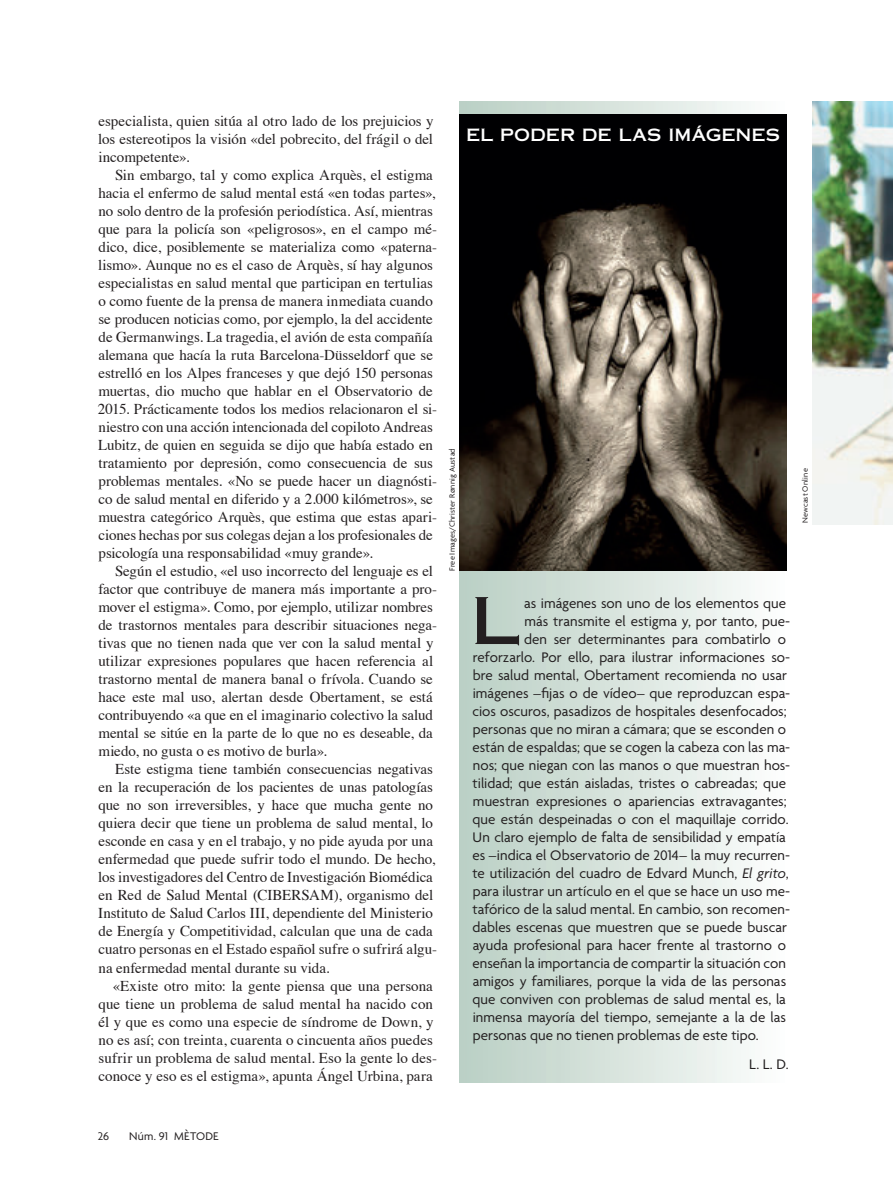
<style>
.page{position:relative;width:893px;height:1191px;background:#fff}
.page>*{position:absolute;margin:0;border:0;box-sizing:border-box;transform-origin:0 0}
.t1{font:64.5px "Copperplate Thirty One AB";color:#231f20}
._02_SUBTITUL{font:16.95px "Copperplate Thirty One AB";letter-spacing:-.005em;color:#fff}
.t2{font:15px/18px "Times";letter-spacing:-.005em;color:#231f20}
.t3{font:15px "Agenda";color:#231f20}
.AUTOR_RESEÑA{font:15px "Agenda";color:#231f20}
.t4{font:12px "Agenda";letter-spacing:.02em;color:#231f20}
._15_CREDITOS_FOTOGRA{font:8.25px "Agenda";letter-spacing:.02em;color:#231f20}
.s1{font-style:italic}
</style>
<div class="page">
<img style="left:812px;top:102px;width:81px;height:422px">
<div style="left:459px;top:102px;width:327px;height:980px;background:linear-gradient(to right,#b8cdc2,#fbfcfc)"></div>
<img style="left:459px;top:115px;width:327px;height:456px">
<p class="t2" style="left:98px;top:111px;width:337px;text-align:justify">especialista, quien sitúa al otro lado de los prejuicios y los estereotipos la visión «del pobrecito, del frágil o del incompetente».</p>
<p class="t2" style="left:98px;top:165px;width:341px;text-indent:17px">Sin embargo, tal y como explica Arquès, el estigma hacia el enfermo de salud mental está «en todas partes», no solo dentro de la profesión periodística. Así, mientras que para la policía son «peligrosos», en el campo mé&shy;dico, dice, posiblemente se materializa como «paterna&shy;lismo». Aunque no es el caso de Arquès, sí hay algunos especialistas en salud mental que participan en tertulias o como fuente de la prensa de manera inmediata cuando se producen noticias como, por ejemplo, la del accidente de Germanwings. La tragedia, el avión de esta compañía alemana que hacía la ruta Barcelona-Düsseldorf que se estrelló en los Alpes franceses y que dejó 150 personas muertas, dio mucho que hablar en el Observatorio de 2015. Prácticamente todos los medios relacionaron el si&shy;niestro con una acción intencionada del copiloto Andreas Lubitz, de quien en seguida se dijo que había estado en tratamiento por depresión, como consecuencia de sus problemas mentales. «No se puede hacer un diagnósti&shy;co de salud mental en diferido y a 2.000 kilómetros», se muestra categórico Arquès, que estima que estas apari&shy;ciones hechas por sus colegas dejan a los profesionales de psicología una responsabilidad «muy grande».</p>
<p class="t2" style="left:98px;top:561px;width:340px;text-indent:17px">Según el estudio, «el uso incorrecto del lenguaje es el factor que contribuye de manera más importante a pro&shy;mover el estigma». Como, por ejemplo, utilizar nombres de trastornos mentales para describir situaciones nega&shy;tivas que no tienen nada que ver con la salud mental y utilizar expresiones populares que hacen referencia al trastorno mental de manera banal o frívola. Cuando se hace este mal uso, alertan desde Obertament, se está contribuyendo «a que en el imaginario colectivo la salud mental se sitúe en la parte de lo que no es deseable, da miedo, no gusta o es motivo de burla».</p>
<p class="t2" style="left:98px;top:759px;width:340px;text-indent:17px">Este estigma tiene también consecuencias negativas en la recuperación de los pacientes de unas patologías que no son irreversibles, y hace que mucha gente no quiera decir que tiene un problema de salud mental, lo esconde en casa y en el trabajo, y no pide ayuda por una enfermedad que puede sufrir todo el mundo. De hecho, los investigadores del Centro de Investigación Biomédica en Red de Salud Mental (CIBERSAM), organismo del Instituto de Salud Carlos III, dependiente del Ministerio de Energía y Competitividad, calculan que una de cada cuatro personas en el Estado español sufre o sufrirá algu&shy;na enfermedad mental durante su vida.</p>
<p class="t2" style="left:98px;top:975px;width:340px;text-indent:14px">«Existe otro mito: la gente piensa que una persona que tiene un problema de salud mental ha nacido con él y que es como una especie de síndrome de Down, y no es así; con treinta, cuarenta o cincuenta años puedes sufrir un problema de salud mental. Eso la gente lo des&shy;conoce y eso es el estigma», apunta Ángel Urbina, para</p>
<p class="_02_SUBTITUL" style="left:466px;top:125px;width:315px">EL PODER DE LAS IMÁGENES</p>
<p class="_15_CREDITOS_FOTOGRA" style="left:447px;top:571px;width:124px;rotate:-90deg">Free Images/Christer Rønnig Austad</p>
<p class="_15_CREDITOS_FOTOGRA" style="left:800px;top:523px;width:56px;rotate:-90deg">Newcast Online</p>
<p class="t1" style="left:470px;top:582px;width:52px">L</p>
<p class="t3" style="left:524px;top:594px;width:263px">as imágenes son uno de los elementos que</p>
<p class="t3" style="left:524px;top:612px;width:267px">más transmite el estigma y, por tanto, pue-</p>
<p class="t3" style="left:524px;top:630px;width:263px">den ser determinantes para combatirlo o</p>
<p class="t3" style="left:473px;top:648px;width:319px">reforzarlo. Por ello, para ilustrar informaciones so-</p>
<p class="t3" style="left:473px;top:666px;width:315px">bre salud mental, Obertament recomienda no usar</p>
<p class="t3" style="left:473px;top:684px;width:319px">imágenes –fijas o de vídeo– que reproduzcan espa-</p>
<p class="t3" style="left:472px;top:702px;width:316px">cios oscuros, pasadizos de hospitales desenfocados;</p>
<p class="t3" style="left:473px;top:720px;width:314px">personas que no miran a cámara; que se esconden o</p>
<p class="t3" style="left:472px;top:738px;width:319px">están de espaldas; que se cogen la cabeza con las ma-</p>
<p class="t3" style="left:473px;top:756px;width:319px">nos; que niegan con las manos o que muestran hos-</p>
<p class="t3" style="left:472px;top:774px;width:315px">tilidad; que están aisladas, tristes o cabreadas; que</p>
<p class="t3" style="left:473px;top:792px;width:315px">muestran expresiones o apariencias extravagantes;</p>
<p class="t3" style="left:472px;top:810px;width:318px">que están despeinadas o con el maquillaje corrido.</p>
<p class="t3" style="left:472px;top:828px;width:315px">Un claro ejemplo de falta de sensibilidad y empatía</p>
<p class="t3" style="left:472px;top:846px;width:319px">es –indica el Observatorio de 2014– la muy recurren-</p>
<p class="t3" style="left:472px;top:864px;width:317px">te utilización del cuadro de Edvard Munch, <span class="s1">El grito</span>,</p>
<p class="t3" style="left:473px;top:882px;width:319px">para ilustrar un artículo en el que se hace un uso me-</p>
<p class="t3" style="left:472px;top:900px;width:319px">tafórico de la salud mental. En cambio, son recomen-</p>
<p class="t3" style="left:472px;top:918px;width:316px">dables escenas que muestren que se puede buscar</p>
<p class="t3" style="left:472px;top:936px;width:315px">ayuda profesional para hacer frente al trastorno o</p>
<p class="t3" style="left:472px;top:954px;width:315px">enseñan la importancia de compartir la situación con</p>
<p class="t3" style="left:472px;top:972px;width:315px">amigos y familiares, porque la vida de las personas</p>
<p class="t3" style="left:472px;top:990px;width:315px">que conviven con problemas de salud mental es, la</p>
<p class="t3" style="left:473px;top:1008px;width:315px">inmensa mayoría del tiempo, semejante a la de las</p>
<p class="t3" style="left:473px;top:1026px;width:287px">personas que no tienen problemas de este tipo.</p>
<p class="AUTOR_RESEÑA" style="left:749px;top:1054px;width:41px">L. L. D.</p>
<p class="t4" style="left:98px;top:1129px;width:13px">26</p>
<p class="t4" style="left:129px;top:1129px;width:91px">Núm. 91 MÈTODE</p>
</div>
